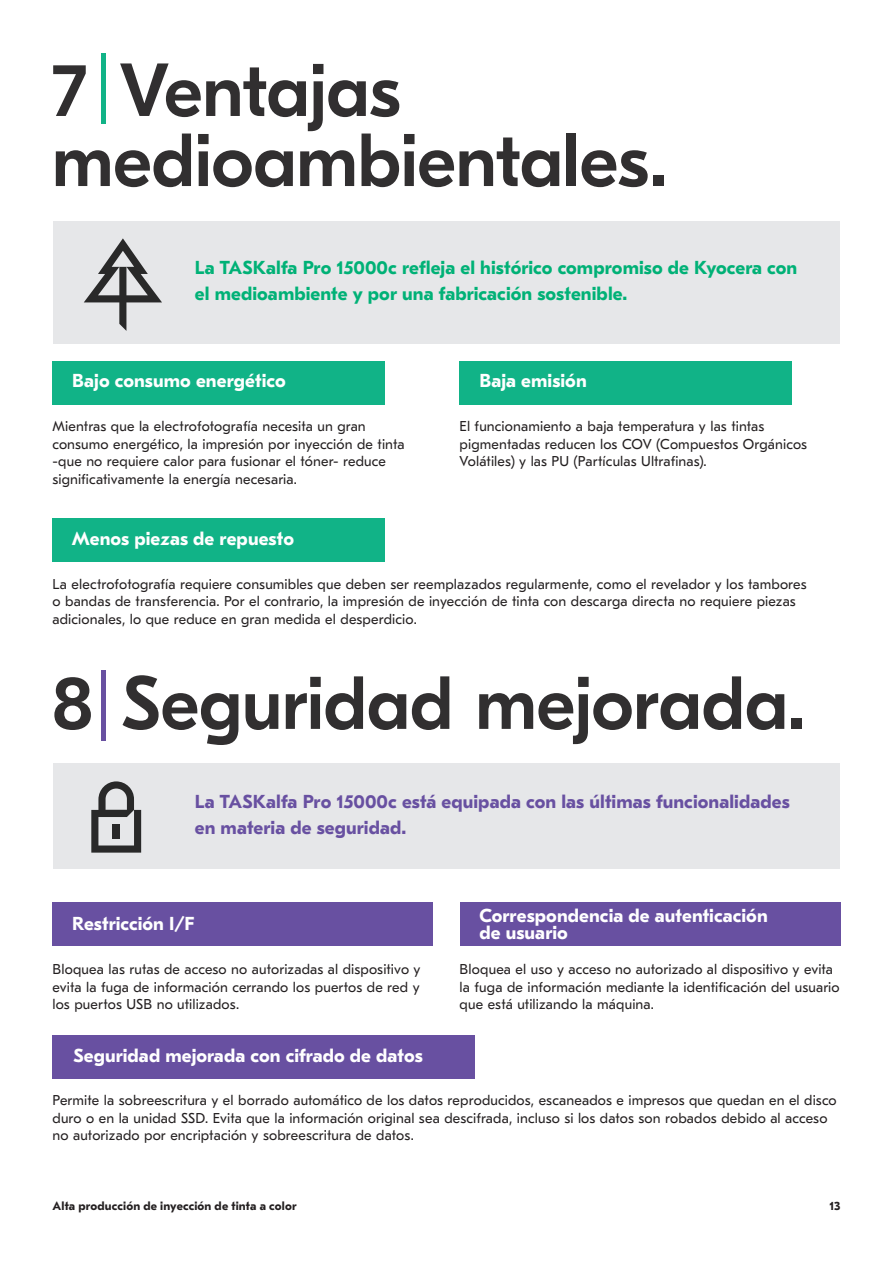
<style>
.page{position:relative;width:893px;height:1263px;background:#fff}
.page>*{position:absolute;margin:0;border:0;box-sizing:border-box;transform-origin:0 0}
.t1{font:500 75px/70.1px "GT Eesti Pro Display";letter-spacing:-.01em;color:#312f30}
.t2{font:700 18.75px/17.5px "GT Eesti Pro Text";letter-spacing:.005em;color:#fff}
.t3{font:700 18.75px/26.2px "GT Eesti Pro Text";letter-spacing:.005em;color:#00b176}
.t4{font:700 18.75px/26.2px "GT Eesti Pro Text";letter-spacing:.005em;color:#6850a1}
.t5{font:14.25px/17.5px "GT Eesti Pro Text";letter-spacing:.01em;color:#231f20}
.t6{font:700 12px "GT Eesti Pro Text";letter-spacing:.015em;color:#231f20}
</style>
<div class="page">
<div style="left:54px;top:221px;width:786px;height:123px;background:#e6e7e9"></div>
<div style="left:54px;top:763px;width:786px;height:106px;background:#e6e7e9"></div>
<div style="left:53px;top:361px;width:332px;height:44px;background:#11b387"></div>
<div style="left:53px;top:902px;width:380px;height:44px;background:#6850a1"></div>
<div style="left:52px;top:518px;width:332px;height:44px;background:#11b387"></div>
<div style="left:53px;top:1036px;width:422px;height:43px;background:#6850a1"></div>
<div style="left:460px;top:361px;width:332px;height:44px;background:#11b387"></div>
<div style="left:460px;top:902px;width:380px;height:44px;background:#6850a1"></div>
<svg style="left:84px;top:238px;width:78px;height:93px"></svg>
<svg style="left:91px;top:781px;width:50px;height:72px"></svg>
<div style="left:113px;top:824px;width:7px;height:14px;background:#292929"></div>
<div style="left:101px;top:53px;width:5px;height:71px;background:#11b387"></div>
<div style="left:101px;top:670px;width:5px;height:71px;background:#6850a1"></div>
<h1 class="t1" style="left:52px;top:57px;width:617px">7 Ventajas medioambientales.</h1>
<h2 class="t3" style="left:195px;top:254px;width:604px">La TASKalfa Pro 15000c refleja el histórico compromiso de Kyocera con el medioambiente y por una fabricación sostenible.</h2>
<h2 class="t2" style="left:72px;top:373px;width:215px">Bajo consumo energético</h2>
<p class="t5" style="left:53px;top:418px;width:354px">Mientras que la electrofotografía necesita un gran consumo energético, la impresión por inyección de tinta -que no requiere calor para fusionar el tóner- reduce significativamente la energía necesaria.</p>
<h2 class="t2" style="left:72px;top:530px;width:224px">Menos piezas de repuesto</h2>
<h2 class="t2" style="left:479px;top:373px;width:109px">Baja emisión</h2>
<p class="t5" style="left:460px;top:418px;width:349px">El funcionamiento a baja temperatura y las tintas pigmentadas reducen los COV (Compuestos Orgánicos<br>Volátiles) y las PU (Partículas Ultrafinas).</p>
<p class="t5" style="left:53px;top:575px;width:756px">La electrofotografía requiere consumibles que deben ser reemplazados regularmente, como el revelador y los tambores o bandas de transferencia. Por el contrario, la impresión de inyección de tinta con descarga directa no requiere piezas adicionales, lo que reduce en gran medida el desperdicio.</p>
<h1 class="t1" style="left:52px;top:670px;width:755px">8 Seguridad mejorada.</h1>
<h2 class="t4" style="left:195px;top:788px;width:596px">La TASKalfa Pro 15000c está equipada con las últimas funcionalidades en materia de seguridad.</h2>
<h2 class="t2" style="left:72px;top:915px;width:124px">Restricción I/F</h2>
<p class="t5" style="left:53px;top:961px;width:370px;text-align:justify">Bloquea las rutas de acceso no autorizadas al dispositivo y evita la fuga de información cerrando los puertos de red y los puertos USB no utilizados.</p>
<h2 class="t2" style="left:73px;top:1047px;width:351px">Seguridad mejorada con cifrado de datos</h2>
<h2 class="t2" style="left:479px;top:907px;width:290px">Correspondencia de autenticación de usuario</h2>
<p class="t5" style="left:460px;top:961px;width:382px">Bloquea el uso y acceso no autorizado al dispositivo y evita la fuga de información mediante la identificación del usuario que está utilizando la máquina.</p>
<p class="t5" style="left:53px;top:1092px;width:786px">Permite la sobreescritura y el borrado automático de los datos reproducidos, escaneados e impresos que quedan en el disco duro o en la unidad SSD. Evita que la información original sea descifrada, incluso si los datos son robados debido al acceso no autorizado por encriptación y sobreescritura de datos.</p>
<p class="t6" style="left:53px;top:1200px;width:245px">Alta producción de inyección de tinta a color</p>
<p class="t6" style="left:829px;top:1200px;width:12px">13</p>
</div>
